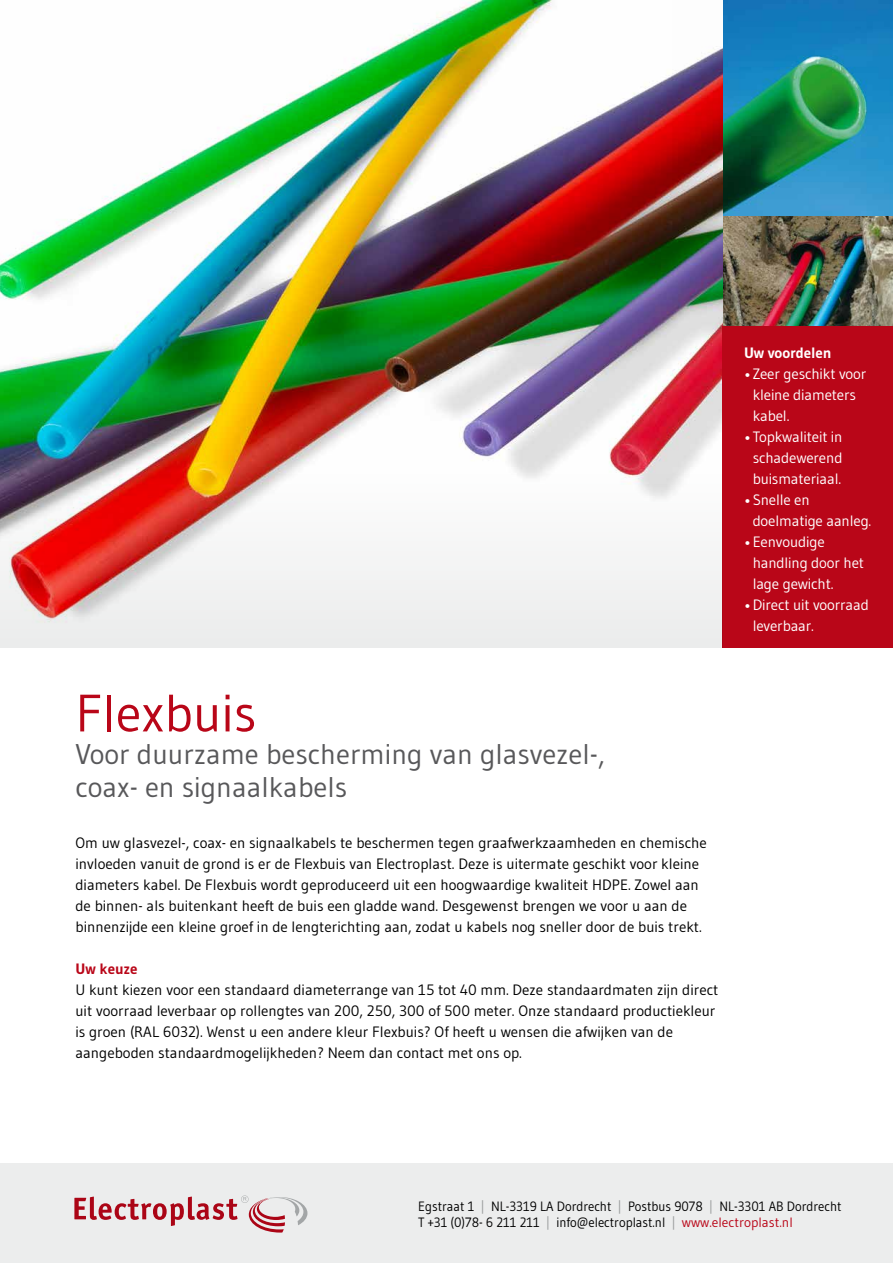
<style>
.page{position:relative;width:893px;height:1263px;background:#fff}
.page>*{position:absolute;margin:0;border:0;box-sizing:border-box;transform-origin:0 0}
.t1{font:52.5px "Gudea";color:#b90618}
.t2{font:28.5px/33px "Gudea";color:#58585a}
.t3{font:15px/21px "Gudea";color:#000}
.t4{font:15px/21px "Gudea";letter-spacing:-.01em;color:#fff}
.t5{font:700 15px "Gudea";letter-spacing:-.01em;color:#fff}
.t6{font:700 15px "Gudea";color:#b90618}
.t7{font:13.5px/16.2px "Gudea";color:#000;scale:.95 1}
.s1{color:#9c9e9f}
.s2{color:#b90618}
</style>
<div class="page">
<img style="left:723px;top:216px;width:170px;height:110px">
<img style="left:723px;top:0;width:170px;height:216px">
<img style="left:0;top:0;width:723px;height:474px">
<div style="left:0;top:1163px;width:893px;height:100px;background:#eceded"></div>
<svg style="left:74px;top:1195px;width:233px;height:37px"></svg>
<div style="left:723px;top:326px;width:170px;height:322px;background:#b90618"></div>
<svg style="left:0;top:474px;width:723px;height:174px;fill:#f1f1f1"></svg>
<h1 class="t1" style="left:75px;top:680px;width:182px">Flexbuis</h1>
<h2 class="t2" style="left:75px;top:737px;width:531px">Voor duurzame bescherming van glasvezel-, coax- en signaalkabels</h2>
<p class="t3" style="left:75px;top:832px;width:633px">Om uw glasvezel-, coax- en signaalkabels te beschermen tegen graafwerkzaamheden en chemische invloeden vanuit de grond is er de Flexbuis van Electroplast. Deze is uitermate geschikt voor kleine diameters kabel. De Flexbuis wordt geproduceerd uit een hoogwaardige kwaliteit HDPE. Zowel aan de binnen- als buitenkant heeft de buis een gladde wand. Desgewenst brengen we voor u aan de binnenzijde een kleine groef in de lengterichting aan, zodat u kabels nog sneller door de buis trekt.</p>
<p class="t6" style="left:75px;top:959px;width:63px">Uw keuze</p>
<p class="t3" style="left:75px;top:979px;width:644px">U kunt kiezen voor een standaard diameterrange van 15 tot 40 mm. Deze standaardmaten zijn direct uit voorraad leverbaar op rollengtes van 200, 250, 300 of 500 meter. Onze standaard productiekleur is groen (RAL 6032). Wenst u een andere kleur Flexbuis? Of heeft u wensen die afwijken van de aangeboden standaardmogelijkheden? Neem dan contact met ons op.</p>
<p class="t5" style="left:744px;top:343px;width:89px">Uw voordelen</p>
<p class="t4" style="left:753px;top:363px;width:115px;text-indent:-9px">•Zeer geschikt voor kleine diameters kabel.</p>
<p class="t4" style="left:744px;top:426px;width:100px;text-align:center">•Topkwaliteit in schadewerend buismateriaal.</p>
<p class="t4" style="left:753px;top:489px;width:120px;text-indent:-9px">•Snelle en doelmatige aanleg.</p>
<p class="t4" style="left:753px;top:531px;width:113px;text-indent:-9px">•Eenvoudige handling door het lage gewicht.</p>
<p class="t4" style="left:753px;top:594px;width:118px;text-indent:-9px">•Direct uit voorraad leverbaar.</p>
<p class="t7" style="left:418px;top:1198px;width:447px">Egstraat 1 <span class="s1">|</span> NL-3319 LA Dordrecht <span class="s1">|</span> Postbus 9078 <span class="s1">|</span> NL-3301 AB Dordrecht<br>T +31 (0)78- 6 211 211 <span class="s1">|</span> info@electroplast.nl <span class="s1">|</span> <span class="s2">www.electroplast.nl</span></p>
</div>
